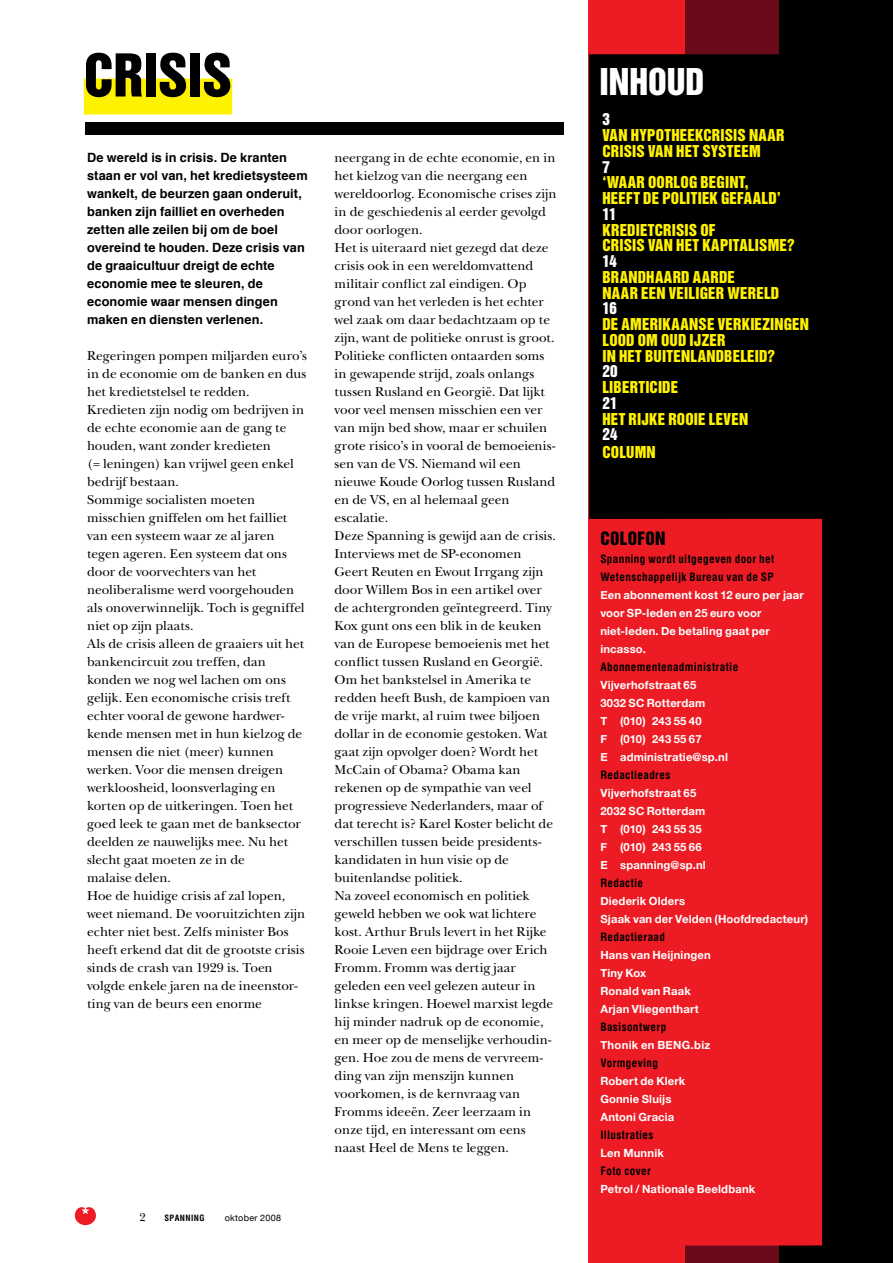
<style>
.page{position:relative;width:893px;height:1263px;background:#fff}
.page>*{position:absolute;margin:0;border:0;box-sizing:border-box;transform-origin:0 0}
.t1{font:54px "Helvetica Inserat";color:#000}
.t2{font:33.75px "Helvetica Inserat";color:#fff}
.t3{font:16.8px "Helvetica Inserat";color:#000}
.t4{font:15px/15.8px "Helvetica Inserat";letter-spacing:.01em;color:#fff200}
.t5{font:15px "Helvetica Inserat";letter-spacing:-.01em;color:#fff}
.t6{font:13.5px/18px "New Baskerville";letter-spacing:-.005em;color:#000}
.t7{font:700 12.75px/18px "Helvetica";letter-spacing:.01em;color:#000}
.t8{font:12px "New Baskerville";color:#000}
.t9{font:700 11.25px/18px "Helvetica Neue";letter-spacing:.015em;color:#fff}
.t10{font:700 condensed 11.25px/18px "Helvetica";letter-spacing:.03em;color:#000}
.t11{font:9px "Helvetica Neue";letter-spacing:.035em;color:#000}
.t12{font:700 condensed 8.55px "Helvetica";letter-spacing:.05em;color:#000}
</style>
<div class="page">
<svg style="left:74px;top:1207px;width:22px;height:18px"></svg>
<div style="left:588px;top:0;width:97px;height:1263px;background:#ed1c24"></div>
<div style="left:685px;top:0;width:208px;height:1263px;background:#000"></div>
<div style="left:685px;top:0;width:93px;height:1263px;background:#6b0a1a"></div>
<div style="left:85px;top:122px;width:478px;height:13px;background:#000"></div>
<div style="left:589px;top:54px;width:277px;height:490px;background:#000"></div>
<div style="left:588px;top:519px;width:234px;height:726px;background:#ed1c24"></div>
<div style="left:84px;top:79px;width:148px;height:36px;background:#fff200"></div>
<h1 class="t1" style="left:84px;top:43px;width:26px">CRISIS</h1>
<p class="t7" style="left:87px;top:149px;width:222px">De wereld is in crisis. De kranten staan er vol van, het kredietsysteem wankelt, de beurzen gaan onderuit, banken zijn failliet en overheden zetten alle zeilen bij om de boel overeind te houden. Deze crisis van de graaicultuur dreigt de echte economie mee te sleuren, de economie waar mensen dingen maken en diensten verlenen.</p>
<p class="t6" style="left:87px;top:347px;width:222px">Regeringen pompen miljarden euro’s in de economie om de banken en dus het kredietstelsel te redden.<br>Kredieten zijn nodig om bedrijven in de echte economie aan de gang te houden, want zonder kredieten<br>(= leningen) kan vrijwel geen enkel bedrijf bestaan.<br>Sommige socialisten moeten misschien gniffelen om het failliet van een systeem waar ze al jaren tegen ageren. Een systeem dat ons door de voorvechters van het neoliberalisme werd voorgehouden als onoverwinnelijk. Toch is gegniffel niet op zijn plaats.<br>Als de crisis alleen de graaiers uit het bankencircuit zou treffen, dan konden we nog wel lachen om ons gelijk. Een economische crisis treft echter vooral de gewone hardwer&shy;kende mensen met in hun kielzog de mensen die niet (meer) kunnen werken. Voor die mensen dreigen werkloosheid, loonsverlaging en korten op de uitkeringen. Toen het goed leek te gaan met de banksector deelden ze nauwelijks mee. Nu het slecht gaat moeten ze in de<br>malaise delen.<br>Hoe de huidige crisis af zal lopen, weet niemand. De vooruitzichten zijn echter niet best. Zelfs minister Bos heeft erkend dat dit de grootste crisis sinds de crash van 1929 is. Toen volgde enkele jaren na de ineenstor&shy;ting van de beurs een enorme</p>
<p class="t8" style="left:140px;top:1210px;width:8px">2</p>
<p class="t12" style="left:164px;top:1213px;width:42px">SPANNING</p>
<p class="t11" style="left:225px;top:1212px;width:58px">oktober 2008</p>
<p class="t6" style="left:335px;top:149px;width:223px">neergang in de echte economie, en in het kielzog van die neergang een wereldoorlog. Economische crises zijn in de geschiedenis al eerder gevolgd door oorlogen.<br>Het is uiteraard niet gezegd dat deze crisis ook in een wereldomvattend militair conflict zal eindigen. Op grond van het verleden is het echter wel zaak om daar bedachtzaam op te zijn, want de politieke onrust is groot.<br>Politieke conflicten ontaarden soms in gewapende strijd, zoals onlangs tussen Rusland en Georgië. Dat lijkt voor veel mensen misschien een ver van mijn bed show, maar er schuilen grote risico’s in vooral de bemoeienis&shy;sen van de VS. Niemand wil een nieuwe Koude Oorlog tussen Rusland en de VS, en al helemaal geen escalatie.<br>Deze Spanning is gewijd aan de crisis.<br>Interviews met de SP-economen Geert Reuten en Ewout Irrgang zijn door Willem Bos in een artikel over de achtergronden geïntegreerd. Tiny Kox gunt ons een blik in de keuken van de Europese bemoeienis met het conflict tussen Rusland en Georgië.<br>Om het bankstelsel in Amerika te redden heeft Bush, de kampioen van de vrije markt, al ruim twee biljoen dollar in de economie gestoken. Wat gaat zijn opvolger doen? Wordt het McCain of Obama? Obama kan rekenen op de sympathie van veel progressieve Nederlanders, maar of dat terecht is? Karel Koster belicht de verschillen tussen beide presidents&shy;kandidaten in hun visie op de buitenlandse politiek.<br>Na zoveel economisch en politiek geweld hebben we ook wat lichtere kost. Arthur Bruls levert in het Rijke Rooie Leven een bijdrage over Erich Fromm. Fromm was dertig jaar geleden een veel gelezen auteur in linkse kringen. Hoewel marxist legde hij minder nadruk op de economie, en meer op de menselijke verhoudin&shy;gen. Hoe zou de mens de vervreem&shy;ding van zijn menszijn kunnen voorkomen, is de kernvraag van Fromms ideeën. Zeer leerzaam in onze tijd, en interessant om eens naast Heel de Mens te leggen.</p>
<h2 class="t2" style="left:600px;top:61px;width:103px">INHOUD</h2>
<p class="t5" style="left:602px;top:110px;width:9px">3</p>
<p class="t4" style="left:602px;top:127px;width:184px">VAN HYPOTHEEKCRISIS NAAR<br>CRISIS VAN HET SYSTEEM</p>
<p class="t5" style="left:602px;top:158px;width:9px">7</p>
<p class="t4" style="left:602px;top:175px;width:180px">‘WAAR OORLOG BEGINT,<br>HEEFT DE POLITIEK GEFAALD’</p>
<p class="t5" style="left:602px;top:205px;width:16px">11</p>
<p class="t4" style="left:602px;top:222px;width:194px">KREDIETCRISIS OF<br>CRISIS VAN HET KAPITALISME?</p>
<p class="t5" style="left:602px;top:252px;width:16px">14</p>
<p class="t4" style="left:602px;top:269px;width:178px">BRANDHAARD AARDE<br>NAAR EEN VEILIGER WERELD</p>
<p class="t5" style="left:602px;top:299px;width:16px">16</p>
<p class="t4" style="left:602px;top:316px;width:208px">DE AMERIKAANSE VERKIEZINGEN<br>LOOD OM OUD IJZER<br>IN HET BUITENLANDBELEID?</p>
<p class="t5" style="left:602px;top:362px;width:17px">20</p>
<p class="t4" style="left:602px;top:379px;width:77px">LIBERTICIDE</p>
<p class="t5" style="left:602px;top:394px;width:17px">21</p>
<p class="t4" style="left:602px;top:411px;width:147px">HET RIJKE ROOIE LEVEN</p>
<p class="t5" style="left:602px;top:425px;width:17px">24</p>
<p class="t4" style="left:602px;top:445px;width:55px">COLUMN</p>
<p class="t3" style="left:600px;top:528px;width:67px">COLOFON</p>
<p class="t10" style="left:600px;top:549px;width:175px">Spanning wordt uitgegeven door het<br>Wetenschappelijk Bureau van de SP</p>
<p class="t9" style="left:600px;top:585px;width:205px">Een abonnement kost 12 euro per jaar voor SP-leden en 25 euro voor niet-leden. De betaling gaat per incasso.</p>
<p class="t10" style="left:600px;top:657px;width:139px">Abonnementenadministratie</p>
<p class="t9" style="left:600px;top:675px;width:129px">Vijverhofstraat 65<br>3032 SC Rotterdam<br>T (010) 243 55 40<br>F (010) 243 55 67<br>E administratie@sp.nl</p>
<p class="t10" style="left:600px;top:765px;width:72px">Redactieadres</p>
<p class="t9" style="left:600px;top:783px;width:107px">Vijverhofstraat 65<br>2032 SC Rotterdam<br>T (010) 243 55 35<br>F (010) 243 55 66<br>E spanning@sp.nl</p>
<p class="t10" style="left:600px;top:873px;width:44px">Redactie</p>
<p class="t9" style="left:600px;top:891px;width:209px">Diederik Olders<br>Sjaak van der Velden (Hoofdredacteur)</p>
<p class="t10" style="left:600px;top:927px;width:66px">Redactieraad</p>
<p class="t9" style="left:600px;top:945px;width:112px">Hans van Heijningen<br>Tiny Kox<br>Ronald van Raak<br>Arjan Vliegenthart</p>
<p class="t10" style="left:600px;top:1017px;width:67px">Basisontwerp</p>
<p class="t9" style="left:600px;top:1035px;width:112px">Thonik en BENG.biz</p>
<p class="t10" style="left:600px;top:1053px;width:59px">Vormgeving</p>
<p class="t9" style="left:600px;top:1071px;width:87px">Robert de Klerk<br>Gonnie Sluijs<br>Antoni Gracia</p>
<p class="t10" style="left:600px;top:1125px;width:55px">Illustraties</p>
<p class="t9" style="left:600px;top:1143px;width:65px">Len Munnik</p>
<p class="t10" style="left:600px;top:1161px;width:52px">Foto cover</p>
<p class="t9" style="left:600px;top:1179px;width:156px">Petrol / Nationale Beeldbank</p>
</div>
